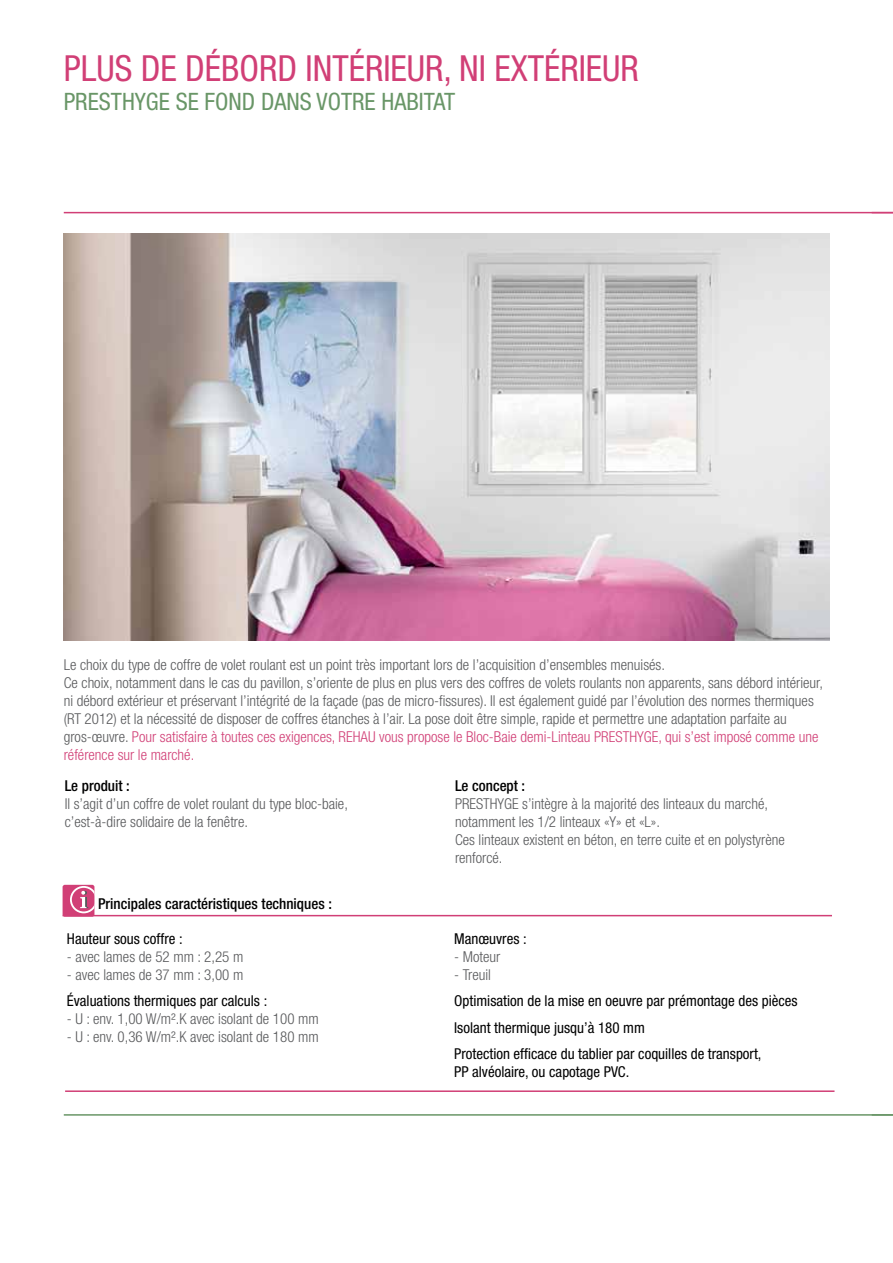
<style>
.page{position:relative;width:893px;height:1263px;background:#fff}
.page>*{position:absolute;margin:0;border:0;box-sizing:border-box;transform-origin:0 0}
.t1{font:condensed 36px "Helvetica Neue LT Std";color:#d13f76}
.t2{font:condensed 24px "Helvetica Neue LT Std";color:#699667}
.t3{font:300 condensed 15px/18px "Helvetica Neue LT Std";color:#58595b}
.t4{font:condensed 15px/26.5px "Helvetica Neue LT Std";color:#000}
.t5{font:500 condensed 15px "Helvetica Neue LT Std";color:#000}
.s1{color:#d13f76}
</style>
<div class="page">
<hr style="left:64px;top:212px;width:829px;height:1px;background:#d13f76">
<hr style="left:64px;top:1114px;width:829px;height:2px;background:#699667">
<img style="left:64px;top:233px;width:765px;height:407px">
<div style="left:63px;top:885px;width:31px;height:32px;background:#d13f76;border-radius:2px"></div>
<svg style="left:70px;top:885px;width:24px;height:29px"></svg>
<hr style="left:63px;top:915px;width:769px;height:1px;background:#d13f76">
<hr style="left:65px;top:1090px;width:769px;height:2px;background:#d13f76">
<h1 class="t1" style="left:64px;top:47px;width:569px">plus de débord intérieur, ni extérieur</h1>
<h2 class="t2" style="left:64px;top:87px;width:393px">presthyg e se fond dans votre habitat</h2>
<p class="t3" style="left:64px;top:655px;width:761px">Le choix du type de coffre de volet roulant est un point très important lors de l’acquisition d’ensembles menuisés.<br>Ce choix, notamment dans le cas du pavillon, s’oriente de plus en plus vers des coffres de volets roulants non apparents, sans débord intérieur, ni débord extérieur et préservant l’intégrité de la façade (pas de micro-fissures). Il est également guidé par l’évolution des normes thermiques (RT 2012) et la nécessité de disposer de coffres étanches à l’air. La pose doit être simple, rapide et permettre une adaptation parfaite au gros-œuvre. <span class="s1">Pour satisfaire à toutes ces exigences, REHAU vous propose le Bloc-Baie demi-Linteau PRESTHYGE, qui s’est imposé comme une référence sur le marché.</span></p>
<p class="t5" style="left:65px;top:777px;width:67px">Le produit :</p>
<p class="t3" style="left:65px;top:794px;width:285px">Il s’agit d’un coffre de volet roulant du type bloc-baie, c’est-à-dire solidaire de la fenêtre.</p>
<p class="t5" style="left:455px;top:777px;width:72px">Le concept :</p>
<p class="t3" style="left:455px;top:794px;width:331px">PRESTHYGE s’intègre à la majorité des linteaux du marché, notamment les 1/2 linteaux «Y» et «L».<br>Ces linteaux existent en béton, en terre cuite et en polystyrène renforcé.</p>
<p class="t5" style="left:98px;top:895px;width:235px">Principales caractéristiques techniques :</p>
<p class="t4" style="left:67px;top:925px;width:117px">Hauteur sous coffre :</p>
<p class="t3" style="left:67px;top:947px;width:178px">- avec lames de 52 mm : 2,25 m</p>
<p class="t3" style="left:67px;top:965px;width:178px">- avec lames de 37 mm : 3,00 m</p>
<p class="t4" style="left:67px;top:987px;width:202px">Évaluations thermiques par calculs :</p>
<p class="t3" style="left:67px;top:1010px;width:253px">- U : env. 1,00 W/m².K avec isolant de 100 mm</p>
<p class="t3" style="left:67px;top:1028px;width:253px">- U : env. 0,36 W/m².K avec isolant de 180 mm</p>
<p class="t4" style="left:454px;top:925px;width:74px">Manœuvres :</p>
<p class="t3" style="left:454px;top:947px;width:48px">- Moteur</p>
<p class="t3" style="left:454px;top:965px;width:38px">- Treuil</p>
<p class="t4" style="left:454px;top:987px;width:345px">Optimisation de la mise en oeuvre par prémontage des pièces<br>Isolant thermique jusqu’à 180 mm<br>Protection efficace du tablier par coquilles de transport,</p>
<p class="t4" style="left:454px;top:1058px;width:177px">PP alvéolaire, ou capotage PVC.</p>
</div>
